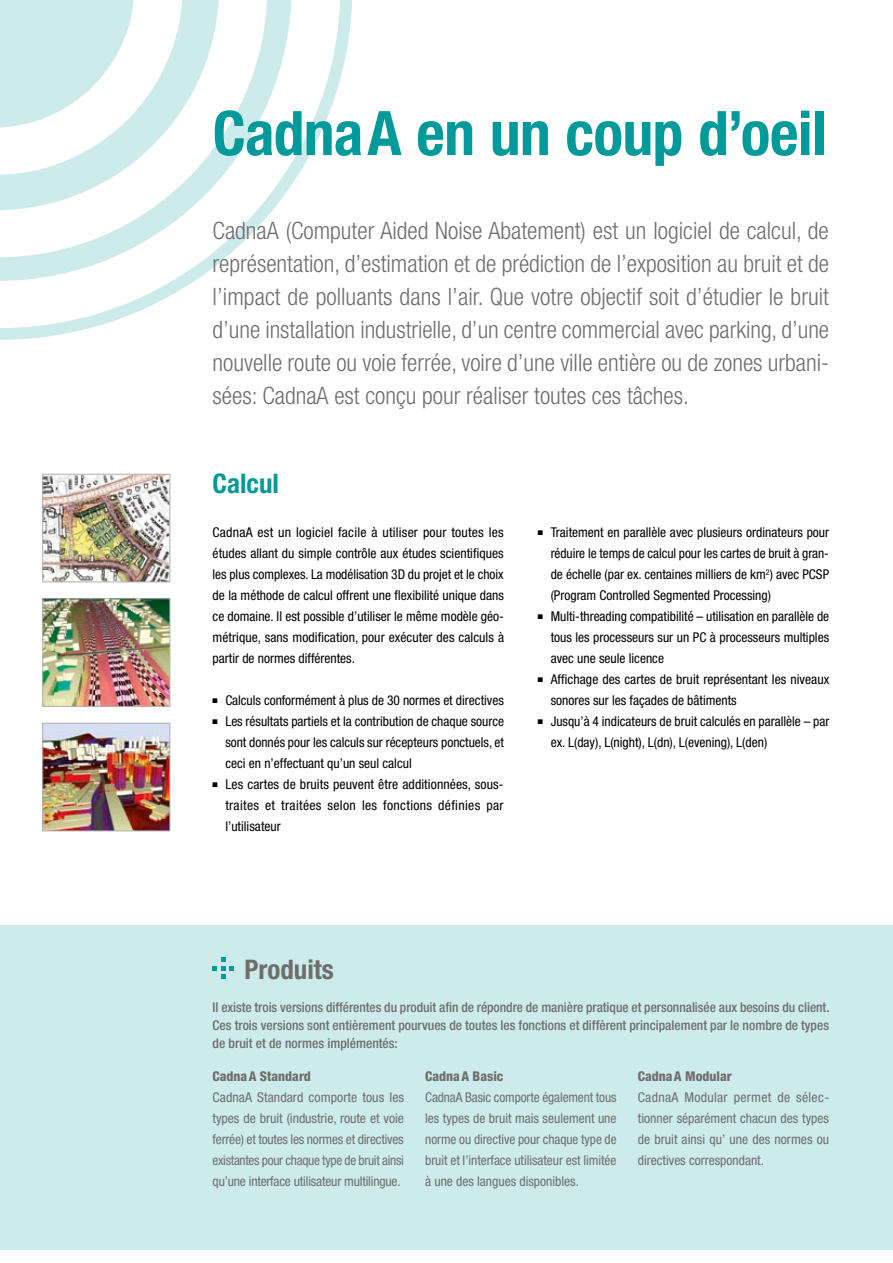
<style>
.page{position:relative;width:893px;height:1263px;background:#fff}
.page>*{position:absolute;margin:0;border:0;box-sizing:border-box;transform-origin:0 0}
.t1{font:700 condensed 61.5px "Helvetica Neue";letter-spacing:-.01em;color:#009a9a}
.t2{font:700 condensed 27px "Helvetica Neue";color:#6e6e6d}
.t3{font:700 condensed 27px "Helvetica Neue";color:#009a9a}
.t4{font:300 condensed 24px/33px "Helvetica Neue";color:#6e6e6d;text-align:justify}
.t5{font:condensed 13.5px/21px "Helvetica Neue";color:#000;text-align:justify}
.t6{font:condensed 13.5px/21px "Helvetica Neue";color:#6e6e6d;text-align:justify}
.t7{font:500 condensed 13.5px/18px "Helvetica Neue";color:#6e6e6d;text-align:justify}
.t8{font:800 condensed 13.5px "Helvetica Neue";color:#6e6e6d}
</style>
<div class="page">
<svg style="left:0;top:0;width:352px;height:340px"></svg>
<svg style="left:0;top:0;width:292px;height:281px"></svg>
<svg style="left:0;top:0;width:219px;height:210px"></svg>
<svg style="left:0;top:0;width:134px;height:128px"></svg>
<div style="left:0;top:925px;width:893px;height:325px;background:#cdebeb"></div>
<img style="left:44px;top:476px;width:124px;height:104px">
<div style="left:42px;top:474px;width:128px;height:108px;border:1px solid #b0b2b2"></div>
<img style="left:44px;top:600px;width:124px;height:105px">
<div style="left:42px;top:598px;width:128px;height:109px;border:1px solid #b0b2b2"></div>
<img style="left:44px;top:725px;width:124px;height:104px">
<div style="left:42px;top:723px;width:128px;height:108px;border:1px solid #b0b2b2"></div>
<svg style="left:213px;top:957px;width:21px;height:22px"></svg>
<h1 class="t1" style="left:213px;top:96px;width:615px">CadnaA en un coup d’oeil</h1>
<p class="t4" style="left:213px;top:214px;width:618px">CadnaA (Computer Aided Noise Abatement) est un logiciel de calcul, de représentation, d’estimation et de prédiction de l’exposition au bruit et de l’impact de polluants dans l’air. Que votre objectif soit d’étudier le bruit d’une installation industrielle, d’un centre commercial avec parking, d’une nouvelle route ou voie ferrée, voire d’une ville entière ou de zones urbani&shy;sées: CadnaA est conçu pour réaliser toutes ces tâches.</p>
<h2 class="t3" style="left:213px;top:467px;width:68px">Calcul</h2>
<p class="t5" style="left:213px;top:522px;width:293px">CadnaA est un logiciel facile à utiliser pour toutes les études allant du simple contrôle aux études scientifiques les plus complexes. La modélisation 3D du projet et le choix de la méthode de calcul offrent une flexibilité unique dans ce domaine. Il est possible d’utiliser le même modèle géo&shy;métrique, sans modification, pour exécuter des calculs à partir de normes différentes.</p>
<p class="t5" style="left:213px;top:690px;width:293px">■ Calculs conformément à plus de 30 normes et directives</p>
<p class="t5" style="left:225px;top:711px;width:280px;text-indent:-13px">■ Les résultats partiels et la contribution de chaque source sont donnés pour les calculs sur récepteurs ponctuels, et ceci en n’effectuant qu’un seul calcul</p>
<p class="t5" style="left:225px;top:774px;width:280px;text-indent:-13px">■ Les cartes de bruits peuvent être additionnées, sous&shy;traites et traitées selon les fonctions définies par l’utilisateur</p>
<p class="t5" style="left:551px;top:522px;width:280px;text-indent:-13px">■ Traitement en parallèle avec plusieurs ordinateurs pour réduire le temps de calcul pour les cartes de bruit à gran&shy;de échelle (par ex. centaines milliers de km<sup>2</sup>) avec PCSP (Program Controlled Segmented Processing)</p>
<p class="t5" style="left:551px;top:606px;width:280px;text-indent:-13px">■ Multi-threading compatibilité – utilisation en parallèle de tous les processeurs sur un PC à processeurs multiples avec une seule licence</p>
<p class="t5" style="left:551px;top:669px;width:280px;text-indent:-13px">■ Affichage des cartes de bruit représentant les niveaux sonores sur les façades de bâtiments</p>
<p class="t5" style="left:551px;top:711px;width:280px;text-indent:-13px">■ Jusqu’à 4 indicateurs de bruit calculés en parallèle – par ex. L(day), L(night), L(dn), L(evening), L(den)</p>
<h2 class="t2" style="left:244px;top:953px;width:91px">Produits</h2>
<p class="t7" style="left:213px;top:998px;width:618px">Il existe trois versions différentes du produit afin de répondre de manière pratique et personnalisée aux besoins du client.<br>Ces trois versions sont entièrement pourvues de toutes les fonctions et diffèrent principalement par le nombre de types de bruit et de normes implémentés:</p>
<p class="t8" style="left:213px;top:1068px;width:100px">CadnaA Standard</p>
<p class="t6" style="left:213px;top:1086px;width:193px">CadnaA Standard comporte tous les types de bruit (industrie, route et voie ferrée) et toutes les normes et directives existantes pour chaque type de bruit ainsi qu’une interface utilisateur multilingue.</p>
<p class="t8" style="left:425px;top:1068px;width:80px">CadnaA Basic</p>
<p class="t6" style="left:425px;top:1086px;width:193px">CadnaA Basic comporte également tous les types de bruit mais seulement une norme ou directive pour chaque type de bruit et l’interface utilisateur est limitée à une des langues disponibles.</p>
<p class="t8" style="left:638px;top:1068px;width:95px">CadnaA Modular</p>
<p class="t6" style="left:638px;top:1086px;width:193px">CadnaA Modular permet de sélec&shy;tionner séparément chacun des types de bruit ainsi qu’ une des normes ou directives correspondant.</p>
</div>
